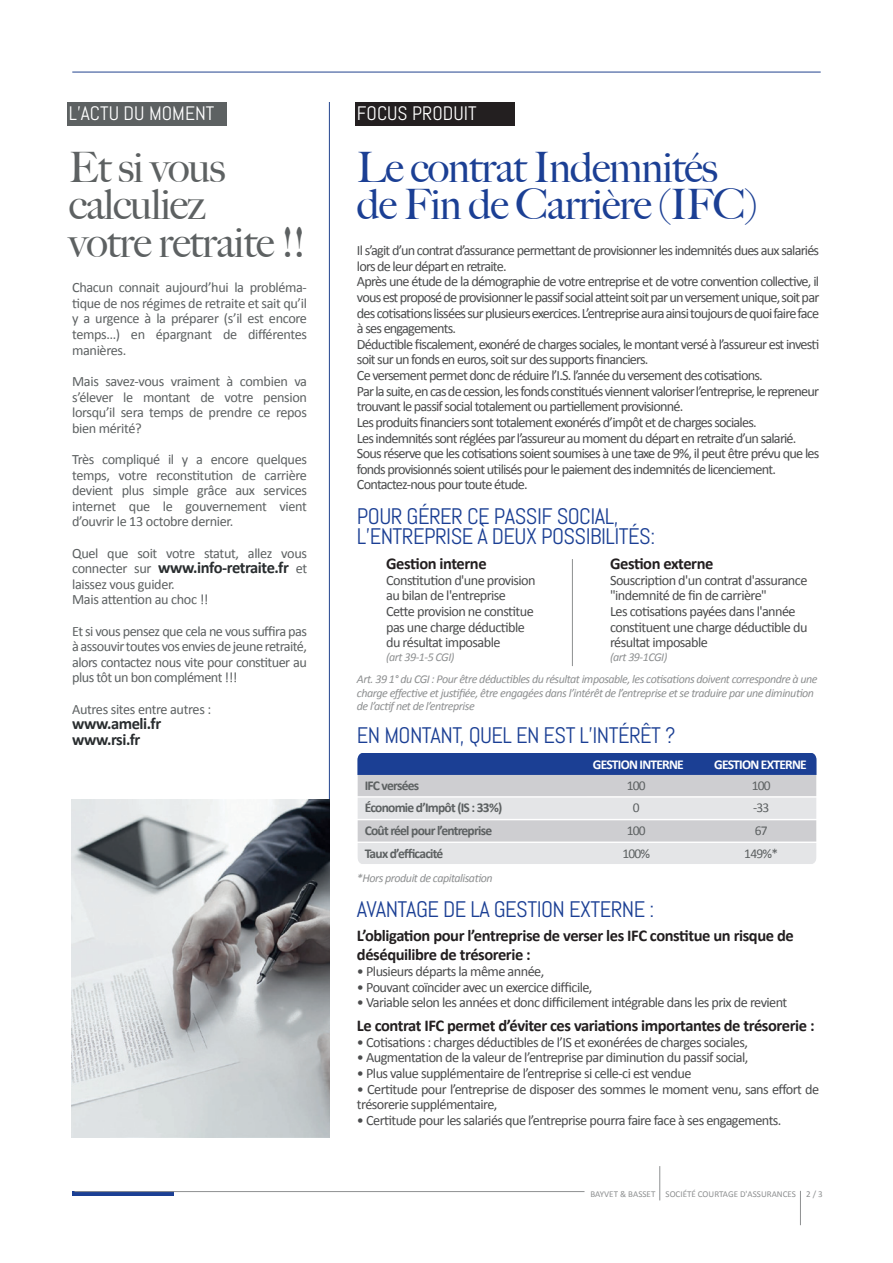
<style>
.page{position:relative;width:893px;height:1263px;background:#fff}
.page>*{position:absolute;margin:0;border:0;box-sizing:border-box;transform-origin:0 0}
.t1{font:500 42px/37.5px "Big Caslon";letter-spacing:-.025em;color:#1b3f94}
.t2{font:500 42px/37.5px "Big Caslon";letter-spacing:-.025em;color:#5d6162}
.t3{font:22.5px/19.5px "Abel";letter-spacing:-.025em;color:#1b3f94}
.t4{font:19.5px "Abel";color:#fff}
.t5{font:700 16.5px/19.5px "Calibri";letter-spacing:-.025em;color:#231f20}
.t6{font:700 16.5px/15.6px "Calibri";letter-spacing:-.025em;color:#292d2f}
.t7{font:14.25px/15.6px "Calibri";letter-spacing:-.055em;color:#4b4c4d}
.t8{font:14.25px/15.6px "Calibri";letter-spacing:-.025em;color:#5d6162;text-align:justify}
.t9{font:700 13.5px "Calibri";letter-spacing:-.055em;color:#5d6162}
.t10{font:700 13.5px "Calibri";letter-spacing:-.055em;color:#fff}
.t11{font:13.5px "Calibri";letter-spacing:-.055em;color:#5d6162}
.t12{font:italic 12px/13.5px "Calibri";letter-spacing:-.04em;color:#8e9091}
.t13{font:9px "Calibri";color:#8e9091}
.s1{font-weight:400;font-size:14.25px;color:#5d6162}
</style>
<div class="page">
<hr style="left:72px;top:72px;width:749px;height:1px;background:#22438e">
<div style="left:73px;top:1191px;width:101px;height:5px;background:#1b3f94"></div>
<hr style="left:74px;top:1191px;width:510px;height:1px;background:#8e9091">
<hr style="left:659px;top:1166px;width:1px;height:34px;background:#8e9091">
<hr style="left:800px;top:1191px;width:1px;height:34px;background:#8e9091">
<svg style="left:357px;top:753px;width:460px;height:111px;background:#b5bccf"></svg>
<div style="left:355px;top:102px;width:159px;height:23px;background:#231f20"></div>
<div style="left:67px;top:102px;width:159px;height:23px;background:#5d6162"></div>
<hr style="left:329px;top:102px;width:1px;height:1036px;background:#22438e">
<hr style="left:572px;top:559px;width:1px;height:107px;background:#8e9091">
<img style="left:71px;top:799px;width:258px;height:338px">
<h3 class="t4" style="left:69px;top:101px;width:147px">L’ACTU DU MOMENT</h3>
<h1 class="t2" style="left:69px;top:149px;width:238px">Et si vous calculiez<br>votre retraite !!</h1>
<p class="t8" style="left:72px;top:280px;width:236px">Chacun connait aujourd’hui la probléma&shy;tique de nos régimes de retraite et sait qu’il y a urgence à la préparer (s’il est encore temps…) en épargnant de différentes manières.</p>
<p class="t8" style="left:72px;top:373px;width:236px">Mais savez-vous vraiment à combien va s’élever le montant de votre pension lorsqu’il sera temps de prendre ce repos bien mérité?</p>
<p class="t8" style="left:72px;top:451px;width:236px">Très compliqué il y a encore quelques temps, votre reconstitution de carrière devient plus simple grâce aux services internet que le gouvernement vient d’ouvrir le 13 octobre dernier.</p>
<p class="t8" style="left:72px;top:545px;width:236px">Quel que soit votre statut, allez vous</p>
<p class="t6" style="left:72px;top:560px;width:236px"><span class="s1">connecter sur</span> www.info-retraite.fr <span class="s1">et</span></p>
<p class="t8" style="left:72px;top:576px;width:138px">laissez vous guider.<br>Mais attention au choc !!</p>
<p class="t8" style="left:72px;top:623px;width:236px">Et si vous pensez que cela ne vous suffira pas à assouvir toutes vos envies de jeune retraité, alors contactez nous vite pour constituer au plus tôt un bon complément !!!</p>
<p class="t8" style="left:72px;top:701px;width:141px">Autres sites entre autres :</p>
<p class="t6" style="left:72px;top:716px;width:91px">www.ameli.fr www.rsi.fr</p>
<h3 class="t4" style="left:357px;top:101px;width:121px">FOCUS PRODUIT</h3>
<h1 class="t1" style="left:357px;top:149px;width:402px">Le contrat Indemnités de Fin de Carrière (IFC)</h1>
<p class="t7" style="left:357px;top:243px;width:464px">Il s’agit d’un contrat d’assurance permettant de provisionner les indemnités dues aux salariés lors de leur départ en retraite.<br>Après une étude de la démographie de votre entreprise et de votre convention collective, il vous est proposé de provisionner le passif social atteint soit par un versement unique, soit par des cotisations lissées sur plusieurs exercices. L’entreprise aura ainsi toujours de quoi faire face à ses engagements.<br>Déductible fiscalement, exonéré de charges sociales, le montant versé à l’assureur est investi soit sur un fonds en euros, soit sur des supports financiers.<br>Ce versement permet donc de réduire l’I.S. l’année du versement des cotisations.<br>Par la suite, en cas de cession, les fonds constitués viennent valoriser l’entreprise, le repreneur trouvant le passif social totalement ou partiellement provisionné.<br>Les produits financiers sont totalement exonérés d’impôt et de charges sociales.<br>Les indemnités sont réglées par l’assureur au moment du départ en retraite d’un salarié.<br>Sous réserve que les cotisations soient soumises à une taxe de 9%, il peut être prévu que les fonds provisionnés soient utilisés pour le paiement des indemnités de licenciement.<br>Contactez-nous pour toute étude.</p>
<h2 class="t3" style="left:357px;top:507px;width:300px">POUR GÉRER CE PASSIF SOCIAL,<br>L’ENTREPRISE À DEUX POSSIBILITÉS:</h2>
<p class="t5" style="left:386px;top:554px;width:102px">Gestion interne</p>
<p class="t7" style="left:386px;top:572px;width:151px">Constitution d'une provision au bilan de l'entreprise<br>Cette provision ne constitue pas une charge déductible du résultat imposable</p>
<p class="t12" style="left:386px;top:650px;width:70px">(art 39-1-5 CGI)</p>
<p class="t5" style="left:610px;top:554px;width:105px">Gestion externe</p>
<p class="t7" style="left:610px;top:572px;width:199px">Souscription d'un contrat d'assurance "indemnité de fin de carrière"<br>Les cotisations payées dans l'année constituent une charge déductible du résultat imposable</p>
<p class="t12" style="left:610px;top:650px;width:59px">(art 39-1CGI)</p>
<p class="t12" style="left:357px;top:672px;width:462px">Art. 39 1° du CGI : Pour être déductibles du résultat imposable, les cotisations doivent correspondre à une charge effective et justifiée, être engagées dans l’intérêt de l’entreprise et se traduire par une diminution de l’actif net de l’entreprise</p>
<h2 class="t3" style="left:357px;top:726px;width:320px">EN MONTANT, QUEL EN EST L’INTÉRÊT ?</h2>
<p class="t10" style="left:593px;top:755px;width:92px">GESTION INTERNE</p>
<p class="t10" style="left:714px;top:755px;width:94px">GESTION EXTERNE</p>
<p class="t9" style="left:365px;top:777px;width:56px">IFC versées</p>
<p class="t11" style="left:627px;top:777px;width:21px">100</p>
<p class="t11" style="left:752px;top:777px;width:21px">100</p>
<p class="t9" style="left:365px;top:799px;width:139px">Économie d’Impôt (IS : 33%)</p>
<p class="t11" style="left:633px;top:799px;width:8px">0</p>
<p class="t11" style="left:753px;top:799px;width:18px">-33</p>
<p class="t9" style="left:365px;top:822px;width:129px">Coût réel pour l’entreprise</p>
<p class="t11" style="left:627px;top:822px;width:21px">100</p>
<p class="t11" style="left:755px;top:822px;width:14px">67</p>
<p class="t9" style="left:365px;top:845px;width:80px">Taux d’efficacité</p>
<p class="t11" style="left:622px;top:845px;width:29px">100%</p>
<p class="t11" style="left:744px;top:845px;width:35px">149%*</p>
<p class="t12" style="left:357px;top:870px;width:137px">*Hors produit de capitalisation</p>
<h2 class="t3" style="left:357px;top:899px;width:299px">AVANTAGE DE LA GESTION EXTERNE :</h2>
<p class="t5" style="left:357px;top:925px;width:438px">L’obligation pour l’entreprise de verser les IFC constitue un risque de déséquilibre de trésorerie :</p>
<p class="t7" style="left:357px;top:963px;width:189px">• Plusieurs départs la même année,</p>
<p class="t7" style="left:357px;top:979px;width:237px">• Pouvant coïncider avec un exercice difficile,</p>
<p class="t7" style="left:357px;top:995px;width:432px">• Variable selon les années et donc difficilement intégrable dans les prix de revient</p>
<p class="t5" style="left:357px;top:1016px;width:459px">Le contrat IFC permet d’éviter ces variations importantes de trésorerie :</p>
<p class="t7" style="left:357px;top:1034px;width:393px">• Cotisations : charges déductibles de l’IS et exonérées de charges sociales,</p>
<p class="t7" style="left:357px;top:1050px;width:393px">• Augmentation de la valeur de l’entreprise par diminution du passif social,</p>
<p class="t7" style="left:357px;top:1065px;width:336px">• Plus value supplémentaire de l’entreprise si celle-ci est vendue</p>
<p class="t7" style="left:357px;top:1081px;width:464px">• Certitude pour l’entreprise de disposer des sommes le moment venu, sans effort de trésorerie supplémentaire,</p>
<p class="t7" style="left:357px;top:1112px;width:426px">• Certitude pour les salariés que l’entreprise pourra faire face à ses engagements.</p>
<p class="t13" style="left:590px;top:1189px;width:234px">BAYVET &amp; BASSET SOCIÉTÉ COURTAGE D'ASSURANCES 2 / 3</p>
</div>
